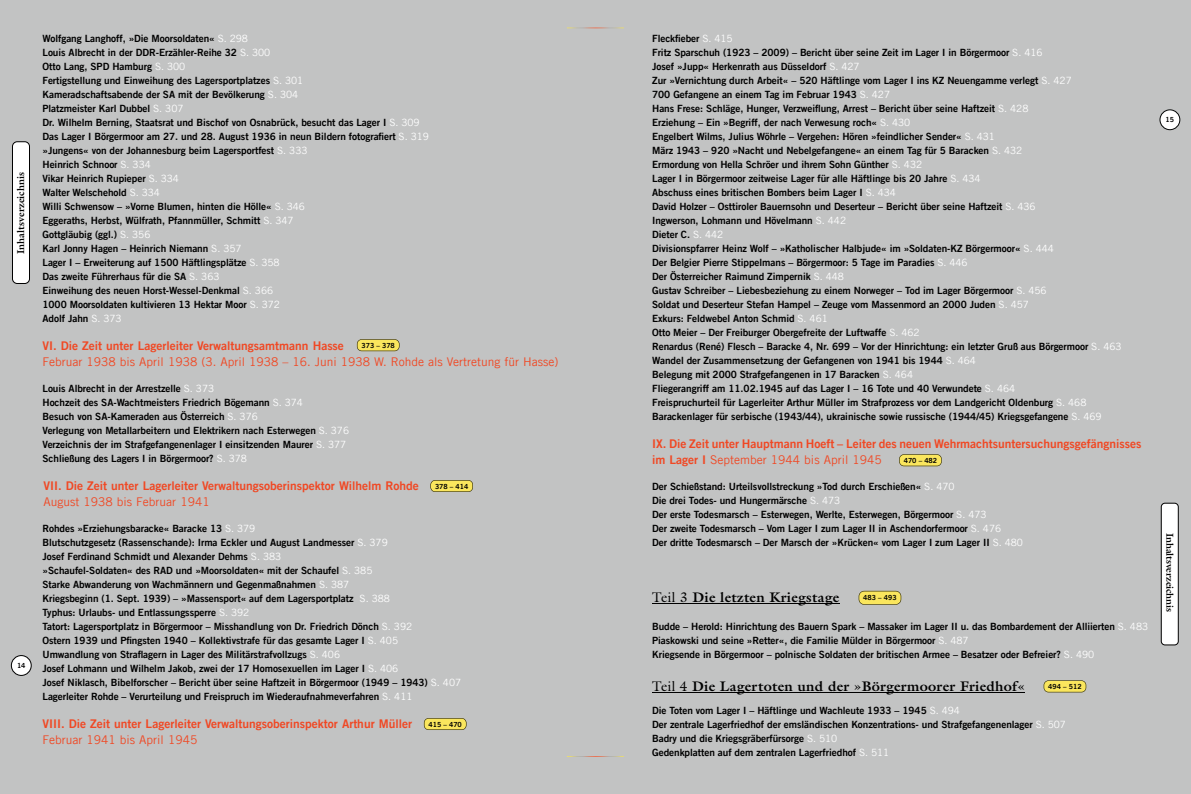
<style>
.page{position:relative;width:1191px;height:794px;background:#fff}
.page>*{position:absolute;margin:0;border:0;box-sizing:border-box;transform-origin:0 0}
.t1{font:700 14px "Galliard Std";letter-spacing:.02em;color:#000}
.t2{font:12px "Trade Gothic LT Com Bd 2";color:#f04824}
.t3{font:12px "Trade Gothic LT Com";color:#f04824}
.t4{font:10px/14px "Trade Gothic LT Com Bd 2";letter-spacing:-.005em;color:#000}
.t5{font:700 10px "Galliard Std";letter-spacing:-.005em;color:#000}
.t6{font:7px "Trade Gothic LT Com Bd 2";color:#000}
.s1{font-family:"Trade Gothic LT Com";color:#fff}
.s2{font-family:"Trade Gothic LT Com Bd 2"}
.s3{font-weight:400}
</style>
<div class="page">
<div style="left:595px;top:0;width:596px;height:794px;background:#c2c3c3"></div>
<div style="left:1159px;top:110px;width:21px;height:20px;background:#fff;border:1px solid #030505;border-radius:50%"></div>
<div style="left:1161px;top:503px;width:17px;height:142px;background:#fff;border:1px solid #000;border-radius:4px"></div>
<div style="left:0;top:0;width:595px;height:794px;background:#c2c3c3"></div>
<div style="left:12px;top:141px;width:18px;height:143px;background:#fff;border:1px solid #000;border-radius:5px"></div>
<div style="left:11px;top:655px;width:20px;height:21px;background:#fff;border:1px solid #000;border-radius:50%"></div>
<svg style="left:567px;top:756px;width:57px;height:1px"></svg>
<svg style="left:567px;top:28px;width:57px;height:1px"></svg>
<svg style="left:357px;top:339px;width:42px;height:12px"></svg>
<svg style="left:430px;top:480px;width:43px;height:12px"></svg>
<svg style="left:424px;top:718px;width:42px;height:12px"></svg>
<svg style="left:899px;top:454px;width:42px;height:12px"></svg>
<svg style="left:858px;top:591px;width:43px;height:14px"></svg>
<hr style="left:652px;top:603px;width:187px;height:1px;background:#000">
<hr style="left:652px;top:692px;width:373px;height:1px;background:#000">
<svg style="left:1043px;top:680px;width:43px;height:12px"></svg>
<p class="t5" style="left:17px;top:254px;width:83px;rotate:-90deg">Inhaltsverzeichnis</p>
<p class="t6" style="left:17px;top:661px;width:10px">14</p>
<p class="t4" style="left:43px;top:32px;width:388px">Wolfgang Langhoff, »Die Moorsoldaten« <span class="s1">S. 298<br></span>Louis Albrecht in der DDR-Erzähler-Reihe 32 <span class="s1">S. 300<br></span>Otto Lang, SPD Hamburg <span class="s1">S. 300<br></span>Fertigstellung und Einweihung des Lagersportplatzes <span class="s1">S. 301<br></span>Kameradschaftsabende der SA mit der Bevölkerung <span class="s1">S. 304<br></span>Platzmeister Karl Dubbel <span class="s1">S. 307<br></span>Dr. Wilhelm Berning, Staatsrat und Bischof von Osnabrück, besucht das Lager I <span class="s1">S. 309<br></span>Das Lager I Börgermoor am 27. und 28. August 1936 in neun Bildern fotografiert <span class="s1">S. 319 </span>»Jungens« von der Johannesburg beim Lagersportfest <span class="s1">S. 333<br></span>Heinrich Schnoor <span class="s1">S. 334<br></span>Vikar Heinrich Rupieper <span class="s1">S. 334<br></span>Walter Welschehold <span class="s1">S. 334<br></span>Willi Schwensow – »Vorne Blumen, hinten die Hölle« <span class="s1">S. 346<br></span>Eggeraths, Herbst, Wülfrath, Pfannmüller, Schmitt <span class="s1">S. 347<br></span>Gottgläubig (ggl.) <span class="s1">S. 356<br></span>Karl Jonny Hagen – Heinrich Niemann <span class="s1">S. 357<br></span>Lager I – Erweiterung auf 1500 Häftlingsplätze <span class="s1">S. 358<br></span>Das zweite Führerhaus für die SA <span class="s1">S. 363<br></span>Einweihung des neuen Horst-Wessel-Denkmal <span class="s1">S. 366<br></span>1000 Moorsoldaten kultivieren 13 Hektar Moor <span class="s1">S. 372<br></span>Adolf Jahn <span class="s1">S. 373</span></p>
<p class="t2" style="left:43px;top:339px;width:303px">VI. Die Zeit unter Lagerleiter Verwaltungsamtmann Hasse</p>
<p class="t3" style="left:43px;top:355px;width:517px">Februar 1938 bis April 1938 (3. April 1938 – 16. Juni 1938 W. Rohde als Vertretung für Hasse)</p>
<p class="t6" style="left:361px;top:341px;width:35px">373 – 378</p>
<p class="t4" style="left:43px;top:382px;width:308px">Louis Albrecht in der Arrestzelle <span class="s1">S. 373<br></span>Hochzeit des SA-Wachtmeisters Friedrich Bögemann <span class="s1">S. 374<br></span>Besuch von SA-Kameraden aus Österreich <span class="s1">S. 376<br></span>Verlegung von Metallarbeitern und Elektrikern nach Esterwegen <span class="s1">S. 376<br></span>Verzeichnis der im Strafgefangenenlager I einsitzenden Maurer <span class="s1">S. 377<br></span>Schließung des Lagers I in Börgermoor? <span class="s1">S. 378</span></p>
<p class="t2" style="left:44px;top:479px;width:377px">VII. Die Zeit unter Lagerleiter Verwaltungsoberinspektor Wilhelm Rohde</p>
<p class="t3" style="left:44px;top:495px;width:168px">August 1938 bis Februar 1941</p>
<p class="t6" style="left:435px;top:482px;width:35px">378 – 414</p>
<p class="t4" style="left:43px;top:522px;width:420px">Rohdes »Erziehungsbaracke« Baracke 13 <span class="s1">S. 379<br></span>Blutschutzgesetz (Rassenschande): Irma Eckler und August Landmesser <span class="s1">S. 379<br></span>Josef Ferdinand Schmidt und Alexander Dehms <span class="s1">S. 383<br></span>»Schaufel-Soldaten« des RAD und »Moorsoldaten« mit der Schaufel <span class="s1">S. 385<br></span>Starke Abwanderung von Wachmännern und Gegenmaßnahmen <span class="s1">S. 387<br></span>Kriegsbeginn (1. Sept. 1939) – »Massensport« auf dem Lagersportplatz <span class="s1">S. 388<br></span>Typhus: Urlaubs- und Entlassungssperre <span class="s1">S. 392<br></span>Tatort: Lagersportplatz in Börgermoor – Misshandlung von Dr. Friedrich Dönch <span class="s1">S. 392<br></span>Ostern 1939 und Pfingsten 1940 – Kollektivstrafe für das gesamte Lager I <span class="s1">S. 405<br></span>Umwandlung von Straflagern in Lager des Militärstrafvollzugs <span class="s1">S. 406<br></span>Josef Lohmann und Wilhelm Jakob, zwei der 17 Homosexuellen im Lager I <span class="s1">S. 406<br></span>Josef Niklasch, Bibelforscher – Bericht über seine Haftzeit in Börgermoor (1949 – 1943) <span class="s1">S. 407<br></span>Lagerleiter Rohde – Verurteilung und Freispruch im Wiederaufnahmeverfahren <span class="s1">S. 411</span></p>
<p class="t2" style="left:43px;top:717px;width:371px">VIII. Die Zeit unter Lagerleiter Verwaltungsoberinspektor Arthur Müller</p>
<p class="t3" style="left:43px;top:733px;width:156px">Februar 1941 bis April 1945</p>
<p class="t6" style="left:428px;top:720px;width:35px">415 – 470</p>
<p class="t4" style="left:652px;top:32px;width:471px">Fleckfieber <span class="s1">S. 415<br></span>Fritz Sparschuh (1923 – 2009) – Bericht über seine Zeit im Lager I in Börgermoor <span class="s1">S. 416<br></span>Josef »Jupp« Herkenrath aus Düsseldorf <span class="s1">S. 427<br></span>Zur »Vernichtung durch Arbeit« – 520 Häftlinge vom Lager I ins KZ Neuengamme verlegt <span class="s1">S. 427<br></span>700 Gefangene an einem Tag im Februar 1943 <span class="s1">S. 427<br></span>Hans Frese: Schläge, Hunger, Verzweiflung, Arrest – Bericht über seine Haftzeit <span class="s1">S. 428<br></span>Erziehung – Ein »Begriff, der nach Verwesung roch« <span class="s1">S. 430<br></span>Engelbert Wilms, Julius Wöhrle – Vergehen: Hören »feindlicher Sender« <span class="s1">S. 431<br></span>März 1943 – 920 »Nacht und Nebelgefangene« an einem Tag für 5 Baracken <span class="s1">S. 432<br></span>Ermordung von Hella Schröer und ihrem Sohn Günther <span class="s1">S. 432<br></span>Lager I in Börgermoor zeitweise Lager für alle Häftlinge bis 20 Jahre <span class="s1">S. 434<br></span>Abschuss eines britischen Bombers beim Lager I <span class="s1">S. 434<br></span>David Holzer – Osttiroler Bauernsohn und Deserteur – Bericht über seine Haftzeit <span class="s1">S. 436<br></span>Ingwerson, Lohmann und Hövelmann <span class="s1">S. 442<br></span>Dieter C. <span class="s1">S. 442<br></span>Divisionspfarrer Heinz Wolf – »Katholischer Halbjude« im »Soldaten-KZ Börgermoor« <span class="s1">S. 444<br></span>Der Belgier Pierre Stippelmans – Börgermoor: 5 Tage im Paradies <span class="s1">S. 446<br></span>Der Österreicher Raimund Zimpernik <span class="s1">S. 448<br></span>Gustav Schreiber – Liebesbeziehung zu einem Norweger – Tod im Lager Börgermoor <span class="s1">S. 456<br></span>Soldat und Deserteur Stefan Hampel – Zeuge vom Massenmord an 2000 Juden <span class="s1">S. 457<br></span>Exkurs: Feldwebel Anton Schmid <span class="s1">S. 461<br></span>Otto Meier – Der Freiburger Obergefreite der Luftwaffe <span class="s1">S. 462<br></span>Renardus (René) Flesch – Baracke 4, Nr. 699 – Vor der Hinrichtung: ein letzter Gruß aus Börgermoor <span class="s1">S. 463<br></span>Wandel der Zusammensetzung der Gefangenen von 1941 bis 1944 <span class="s1">S. 464<br></span>Belegung mit 2000 Strafgefangenen in 17 Baracken <span class="s1">S. 464<br></span>Fliegerangriff am 11.02.1945 auf das Lager I – 16 Tote und 40 Verwundete <span class="s1">S. 464<br></span>Freispruchurteil für Lagerleiter Arthur Müller im Strafprozess vor dem Landgericht Oldenburg <span class="s1">S. 468<br></span>Barackenlager für serbische (1943/44), ukrainische sowie russische (1944/45) Kriegsgefangene <span class="s1">S. 469</span></p>
<p class="t2" style="left:652px;top:436px;width:491px">IX. Die Zeit unter Hauptmann Hoeft – Leiter des neuen Wehrmachtsuntersuchungsgefängnisses</p>
<p class="t3" style="left:652px;top:452px;width:231px"><span class="s2">im Lager I</span> September 1944 bis April 1945</p>
<p class="t6" style="left:903px;top:456px;width:35px">470 – 482</p>
<p class="t4" style="left:652px;top:480px;width:372px">Der Schießstand: Urteilsvollstreckung »Tod durch Erschießen« <span class="s1">S. 470<br></span>Die drei Todes- und Hungermärsche <span class="s1">S. 473<br></span>Der erste Todesmarsch – Esterwegen, Werlte, Esterwegen, Börgermoor <span class="s1">S. 473<br></span>Der zweite Todesmarsch – Vom Lager I zum Lager II in Aschendorfermoor <span class="s1">S. 476<br></span>Der dritte Todesmarsch – Der Marsch der »Krücken« vom Lager I zum Lager II <span class="s1">S. 480</span></p>
<h1 class="t1" style="left:652px;top:592px;width:189px"><span class="s3">Teil 3</span> Die letzten Kriegstage</h1>
<p class="t4" style="left:652px;top:620px;width:497px">Budde – Herold: Hinrichtung des Bauern Spark – Massaker im Lager II u. das Bombardement der Alliierten <span class="s1">S. 483<br></span>Piaskowski und seine »Retter«, die Familie Mülder in Börgermoor <span class="s1">S. 487<br></span>Kriegsende in Börgermoor – polnische Soldaten der britischen Armee – Besatzer oder Befreier? <span class="s1">S. 490</span></p>
<h1 class="t1" style="left:652px;top:681px;width:374px"><span class="s3">Teil 4</span> Die Lagertoten und der »Börgermoorer Friedhof«</h1>
<p class="t4" style="left:652px;top:704px;width:415px">Die Toten vom Lager I – Häftlinge und Wachleute 1933 – 1945 <span class="s1">S. 494<br></span>Der zentrale Lagerfriedhof der emsländischen Konzentrations- und Strafgefangenenlager <span class="s1">S. 507<br></span>Badry und die Kriegsgräberfürsorge <span class="s1">S. 510<br></span>Gedenkplatten auf dem zentralen Lagerfriedhof <span class="s1">S. 511</span></p>
<p class="t6" style="left:863px;top:594px;width:35px">483 – 493</p>
<p class="t6" style="left:1048px;top:682px;width:35px">494 – 512</p>
<p class="t6" style="left:1165px;top:115px;width:10px">15</p>
<p class="t5" style="left:1173px;top:533px;width:80px;rotate:90deg">Inhaltsverzeichnis</p>
</div>
